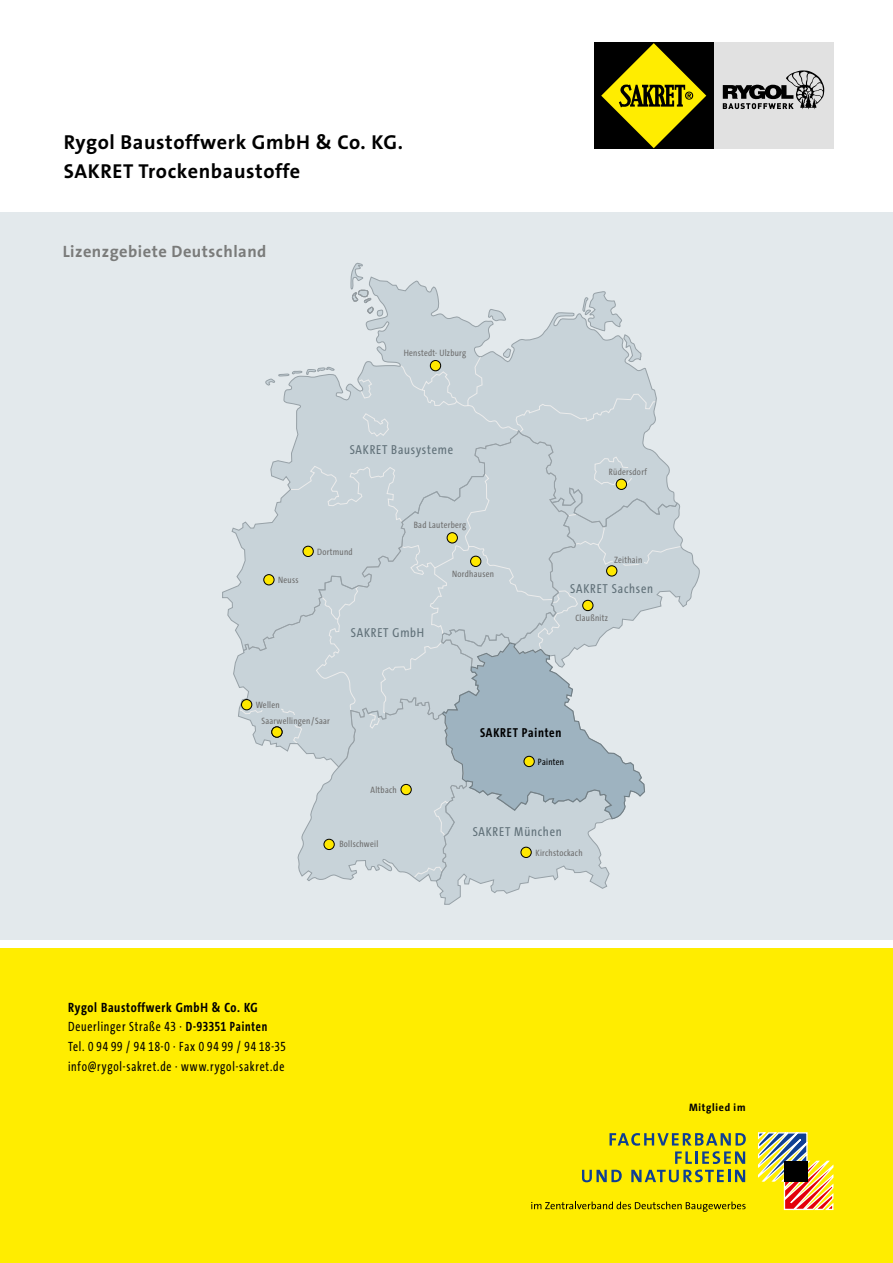
<style>
.page{position:relative;width:893px;height:1263px;background:#fff}
.page>*{position:absolute;margin:0;border:0;box-sizing:border-box;transform-origin:0 0}
.t1{font:700 20.25px/28.5px "The Sans B7";letter-spacing:.03em;color:#000}
.t2{font:700 16.5px "The Sans B7";letter-spacing:.03em;color:#7a7b7a}
.t3{font:13.5px/19.8px "The Sans Cd TF5";letter-spacing:.065em;color:#000;scale:.9 1}
.t4{font:700 13.5px "The Sans Cd TF7";letter-spacing:.05em;color:#000}
.t5{font:13.05px "The Sans Cd TF5";letter-spacing:.06em;color:#607078}
.t6{font:700 13.05px "The Sans Cd TF7";letter-spacing:.06em;color:#000}
.t7{font:700 10.8px "The Sans Cd TF7";letter-spacing:.06em;color:#000;scale:1.13 1}
.t8{font:9.3px "The Sans Cd LF5";letter-spacing:.03em;color:#6e6e6e}
.t9{font:9.3px "The Sans Cd LF5";letter-spacing:.025em;color:#000}
.s1{font-family:"The Sans Cd TF7";font-weight:700}
</style>
<div class="page">
<div style="left:0;top:213px;width:893px;height:727px;background:#e3e9ec"></div>
<div style="left:0;top:948px;width:893px;height:315px;background:#ffed00"></div>
<svg style="left:351px;top:262px;width:12px;height:14px"></svg>
<svg style="left:222px;top:276px;width:448px;height:346px"></svg>
<svg style="left:233px;top:430px;width:343px;height:287px"></svg>
<svg style="left:239px;top:487px;width:461px;height:418px"></svg>
<div style="left:613px;top:554px;width:30px;height:9px;background:#c8d3d9"></div>
<div style="left:616px;top:468px;width:31px;height:9px;background:#c8d3d9"></div>
<div style="left:283px;top:716px;width:23px;height:9px;background:#c8d3d9"></div>
<div style="left:260px;top:701px;width:21px;height:8px;background:#c8d3d9"></div>
<div style="left:303px;top:546px;width:10px;height:10px;background:#ffe800;border-radius:50%"></div>
<div style="left:303px;top:546px;width:11px;height:11px;border:1px solid #000;border-radius:50%"></div>
<div style="left:264px;top:575px;width:10px;height:10px;background:#ffe800;border-radius:50%"></div>
<div style="left:264px;top:574px;width:10px;height:11px;border:1px solid #000;border-radius:50%"></div>
<div style="left:272px;top:727px;width:10px;height:10px;background:#ffe800;border-radius:50%"></div>
<div style="left:271px;top:727px;width:11px;height:10px;border:1px solid #000;border-radius:50%"></div>
<div style="left:401px;top:784px;width:10px;height:11px;background:#ffe800;border-radius:50%"></div>
<div style="left:401px;top:784px;width:10px;height:11px;border:1px solid #000;border-radius:50%"></div>
<div style="left:324px;top:839px;width:10px;height:10px;background:#ffe800;border-radius:50%"></div>
<div style="left:324px;top:839px;width:10px;height:11px;border:1px solid #000;border-radius:50%"></div>
<div style="left:521px;top:847px;width:10px;height:10px;background:#ffe800;border-radius:50%"></div>
<div style="left:521px;top:847px;width:10px;height:11px;border:1px solid #000;border-radius:50%"></div>
<div style="left:524px;top:756px;width:10px;height:11px;background:#ffe800;border-radius:50%"></div>
<div style="left:524px;top:756px;width:10px;height:11px;border:1px solid #000;border-radius:50%"></div>
<div style="left:447px;top:533px;width:10px;height:10px;background:#ffe800;border-radius:50%"></div>
<div style="left:447px;top:532px;width:11px;height:11px;border:1px solid #000;border-radius:50%"></div>
<div style="left:471px;top:556px;width:10px;height:10px;background:#ffe800;border-radius:50%"></div>
<div style="left:470px;top:556px;width:11px;height:11px;border:1px solid #000;border-radius:50%"></div>
<div style="left:583px;top:600px;width:10px;height:11px;background:#ffe800;border-radius:50%"></div>
<div style="left:582px;top:600px;width:11px;height:11px;border:1px solid #000;border-radius:50%"></div>
<div style="left:607px;top:566px;width:10px;height:10px;background:#ffe800;border-radius:50%"></div>
<div style="left:606px;top:565px;width:11px;height:11px;border:1px solid #000;border-radius:50%"></div>
<div style="left:616px;top:479px;width:11px;height:10px;background:#ffe800;border-radius:50%"></div>
<div style="left:616px;top:479px;width:11px;height:11px;border:1px solid #000;border-radius:50%"></div>
<div style="left:430px;top:360px;width:11px;height:11px;background:#ffe800;border-radius:50%"></div>
<div style="left:430px;top:360px;width:11px;height:11px;border:1px solid #000;border-radius:50%"></div>
<div style="left:241px;top:699px;width:11px;height:11px;background:#ffe800;border-radius:50%"></div>
<div style="left:241px;top:699px;width:11px;height:11px;border:1px solid #000;border-radius:50%"></div>
<svg style="left:758px;top:1132px;width:75px;height:79px"></svg>
<div style="left:784px;top:1161px;width:24px;height:21px;background:#000"></div>
<svg style="left:531px;top:1201px;width:215px;height:11px"></svg>
<svg style="left:582px;top:1133px;width:164px;height:49px"></svg>
<div style="left:594px;top:43px;width:120px;height:106px;background:#000"></div>
<svg style="left:601px;top:43px;width:105px;height:105px"></svg>
<div style="left:713px;top:43px;width:120px;height:106px;background:#e1e1e1"></div>
<svg style="left:723px;top:70px;width:101px;height:39px"></svg>
<h1 class="t1" style="left:64px;top:129px;width:341px">Rygol Baustoffwerk GmbH &amp; Co. KG.<br>SAKRET Trockenbaustoffe</h1>
<h2 class="t2" style="left:63px;top:242px;width:205px">Lizenzgebiete Deutschland</h2>
<p class="t8" style="left:404px;top:348px;width:64px">Henstedt- Ulzburg</p>
<h3 class="t5" style="left:350px;top:444px;width:105px">SAKRET Bausysteme</h3>
<p class="t8" style="left:278px;top:575px;width:22px">Neuss</p>
<p class="t8" style="left:317px;top:547px;width:37px">Dortmund</p>
<p class="t8" style="left:414px;top:520px;width:54px">Bad Lauterberg</p>
<p class="t8" style="left:452px;top:570px;width:43px">Nordhausen</p>
<h3 class="t5" style="left:351px;top:627px;width:75px">SAKRET GmbH</h3>
<p class="t8" style="left:609px;top:467px;width:40px">Rüdersdorf</p>
<p class="t8" style="left:614px;top:555px;width:30px">Zeithain</p>
<h3 class="t5" style="left:570px;top:582px;width:84px">SAKRET Sachsen</h3>
<p class="t8" style="left:575px;top:614px;width:34px">Claußnitz</p>
<p class="t8" style="left:256px;top:701px;width:25px">Wellen</p>
<p class="t8" style="left:261px;top:716px;width:70px">Saarwellingen/Saar</p>
<h3 class="t6" style="left:480px;top:726px;width:83px">SAKRET Painten</h3>
<p class="t8" style="left:371px;top:785px;width:28px">Altbach</p>
<p class="t8" style="left:339px;top:839px;width:40px">Bollschweil</p>
<p class="t9" style="left:538px;top:757px;width:28px">Painten</p>
<h3 class="t5" style="left:473px;top:825px;width:91px">SAKRET München</h3>
<p class="t8" style="left:535px;top:848px;width:49px">Kirchstockach</p>
<h3 class="t4" style="left:68px;top:1000px;width:191px">Rygol Baustoffwerk GmbH &amp; Co. KG</h3>
<h3 class="t3" style="left:68px;top:1017px;width:243px">Deuerlinger Straße 43 · <span class="s1">D-93351 Painten<br></span>Tel. 0 94 99 / 94 18-0 · Fax 0 94 99 / 94 18-35 info@rygol-sakret.de · www.rygol-sakret.de</h3>
<p class="t7" style="left:689px;top:1101px;width:51px">Mitglied im</p>
</div>
